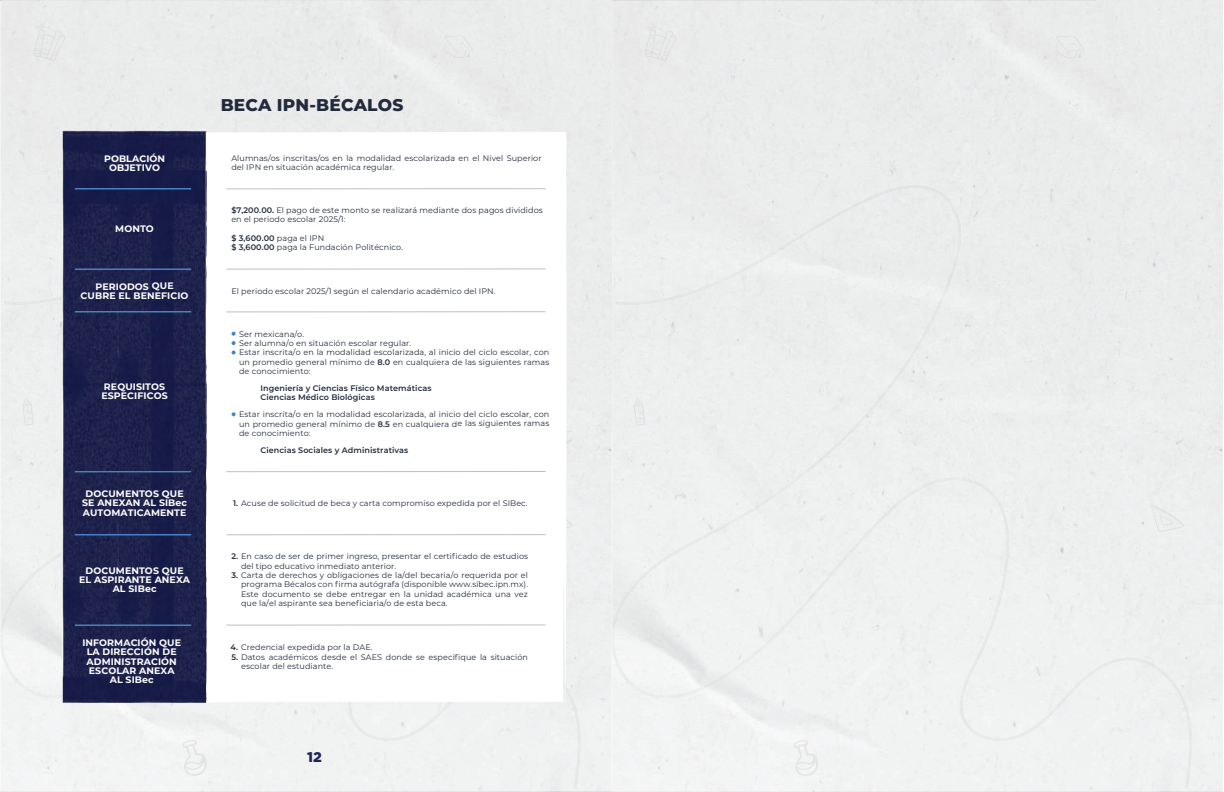
<style>
.page{position:relative;width:1224px;height:792px;background:#fff}
.page>*{position:absolute;margin:0;border:0;box-sizing:border-box;transform-origin:0 0}
.t1{font:800 17px "Montserrat";letter-spacing:.01em;color:#222a3c}
.t2{font:900 14px "Gotham";color:#21265a}
.t3{font:700 9.4px/9.4px "Montserrat";letter-spacing:.01em;color:#fff;text-align:center}
.t4{font:8px/9.4px "Montserrat";letter-spacing:.01em;color:#222a3c}
.t5{font:600 8px/9.4px "Montserrat";letter-spacing:.01em;color:#222a3c}
.s1{font-weight:600}
</style>
<div class="page">
<img style="left:794px;top:740px;width:25px;height:36px">
<img style="left:644px;top:29px;width:33px;height:33px">
<svg style="left:656px;top:41px;width:4px;height:4px"></svg>
<img style="left:1150px;top:504px;width:35px;height:28px">
<img style="left:1159px;top:515px;width:15px;height:11px">
<img style="left:1055px;top:35px;width:30px;height:23px">
<img style="left:985px;top:575px;width:13px;height:60px">
<img style="left:964px;top:643px;width:1px;height:37px">
<img style="left:943px;top:220px;width:1px;height:69px">
<img style="left:922px;top:296px;width:1px;height:37px">
<img style="left:901px;top:338px;width:1px;height:29px">
<img style="left:697px;top:504px;width:60px;height:1px">
<div style="left:1175px;top:683px;width:21px;height:106px;background:#eef0f0"></div>
<img style="left:1154px;top:664px;width:21px;height:25px">
<div style="left:1077px;top:657px;width:77px;height:26px;background:#f0f1f1"></div>
<img style="left:1043px;top:683px;width:40px;height:36px">
<div style="left:962px;top:718px;width:87px;height:23px;background:#f1f2f2"></div>
<img style="left:998px;top:505px;width:13px;height:71px">
<div style="left:893px;top:477px;width:109px;height:28px;background:#edefef"></div>
<img style="left:986px;top:576px;width:20px;height:69px">
<div style="left:965px;top:635px;width:21px;height:84px;background:#f0f1f1"></div>
<div style="left:944px;top:194px;width:18px;height:104px;background:#eaecec"></div>
<img style="left:957px;top:680px;width:8px;height:39px">
<div style="left:824px;top:185px;width:120px;height:35px;background:#ebecec"></div>
<img style="left:923px;top:289px;width:21px;height:51px">
<img style="left:902px;top:333px;width:21px;height:40px">
<div style="left:860px;top:367px;width:42px;height:58px;background:#edeeee"></div>
<img style="left:858px;top:505px;width:41px;height:36px">
<img style="left:827px;top:540px;width:37px;height:36px">
<img style="left:839px;top:419px;width:21px;height:27px">
<div style="left:765px;top:220px;width:67px;height:36px;background:#ebecec"></div>
<img style="left:807px;top:440px;width:32px;height:29px">
<img style="left:796px;top:576px;width:36px;height:36px">
<div style="left:757px;top:469px;width:56px;height:36px;background:#edeeee"></div>
<img style="left:760px;top:612px;width:41px;height:36px">
<div style="left:689px;top:256px;width:84px;height:36px;background:#edeeee"></div>
<div style="left:693px;top:505px;width:71px;height:36px;background:#f0f1f1"></div>
<div style="left:709px;top:647px;width:57px;height:36px;background:#f0f2f2"></div>
<div style="left:641px;top:540px;width:60px;height:36px;background:#f0f1f1"></div>
<img style="left:612px;top:647px;width:21px;height:36px">
<img style="left:612px;top:612px;width:8px;height:36px">
<img style="left:634px;top:399px;width:11px;height:27px">
<img style="left:182px;top:740px;width:25px;height:36px">
<img style="left:33px;top:29px;width:33px;height:33px">
<svg style="left:44px;top:41px;width:5px;height:3px"></svg>
<img style="left:567px;top:504px;width:6px;height:28px">
<img style="left:444px;top:35px;width:29px;height:23px">
<img style="left:562px;top:703px;width:1px;height:84px">
<svg style="left:0;top:625px;width:1px;height:23px"></svg>
<div style="left:563px;top:682px;width:21px;height:107px;background:#eef0f0"></div>
<div style="left:350px;top:718px;width:88px;height:23px;background:#f1f2f2"></div>
<img style="left:346px;top:703px;width:8px;height:15px">
<img style="left:5px;top:576px;width:30px;height:36px">
<img style="left:1px;top:647px;width:20px;height:36px">
<img style="left:1px;top:611px;width:8px;height:36px">
<img style="left:22px;top:399px;width:12px;height:27px">
<svg style="left:207px;top:132px;width:360px;height:571px"></svg>
<img style="left:62px;top:131px;width:145px;height:572px">
<img style="left:205px;top:132px;width:2px;height:571px">
<hr style="left:226px;top:188px;width:320px;height:1px;background:#bdc0c1">
<svg style="left:231px;top:331px;width:5px;height:24px"></svg>
<svg style="left:231px;top:412px;width:5px;height:5px"></svg>
<hr style="left:75px;top:188px;width:116px;height:2px;background:#4583c4">
<hr style="left:75px;top:472px;width:116px;height:1px;background:#4583c4">
<hr style="left:75px;top:471px;width:116px;height:1px;background:#4583c4">
<hr style="left:226px;top:268px;width:320px;height:2px;background:#bdc0c1">
<hr style="left:226px;top:311px;width:320px;height:1px;background:#bdc0c1">
<hr style="left:75px;top:268px;width:116px;height:2px;background:#4583c4">
<hr style="left:75px;top:311px;width:116px;height:2px;background:#4583c4">
<hr style="left:226px;top:471px;width:320px;height:1px;background:#bdc0c1">
<hr style="left:75px;top:534px;width:116px;height:2px;background:#4583c4">
<hr style="left:226px;top:534px;width:320px;height:1px;background:#bdc0c1">
<hr style="left:75px;top:624px;width:116px;height:2px;background:#4583c4">
<hr style="left:226px;top:624px;width:320px;height:2px;background:#bdc0c1">
<p class="t3" style="left:104px;top:153px;width:63px">POBLACIÓN<br>OBJETIVO</p>
<p class="t3" style="left:115px;top:223px;width:40px">MONTO</p>
<h1 class="t1" style="left:221px;top:93px;width:184px">BECA IPN-BÉCALOS</h1>
<p class="t4" style="left:231px;top:153px;width:312px">Alumnas/os inscritas/os en la modalidad escolarizada en el Nivel Superior del IPN en situación académica regular.</p>
<p class="t4" style="left:231px;top:205px;width:313px"><span class="s1">$7,200.00.</span> El pago de este monto se realizará mediante dos pagos divididos en el periodo escolar 2025/1:</p>
<p class="t4" style="left:231px;top:233px;width:173px"><span class="s1">$ 3,600.00</span> paga el IPN<br><span class="s1">$ 3,600.00</span> paga la Fundación Politécnico.</p>
<p class="t3" style="left:81px;top:281px;width:109px">PERIODOS QUE<br>CUBRE EL BENEFICIO</p>
<p class="t4" style="left:231px;top:286px;width:266px">El periodo escolar 2025/1 según el calendario académico del IPN.</p>
<p class="t3" style="left:101px;top:381px;width:68px;text-align:left">REQUISITOS<br>ESPECIFICOS</p>
<p class="t3" style="left:82px;top:488px;width:107px">DOCUMENTOS QUE<br>SE ANEXAN AL SIBec<br>AUTOMATICAMENTE</p>
<p class="t3" style="left:79px;top:565px;width:112px">DOCUMENTOS QUE<br>EL ASPIRANTE ANEXA<br>AL SIBec</p>
<p class="t3" style="left:82px;top:637px;width:100px">INFORMACIÓN QUE<br>LA DIRECCIÓN DE<br>ADMINISTRACIÓN<br>ESCOLAR ANEXA<br>AL SIBec</p>
<p class="t4" style="left:239px;top:329px;width:312px">Ser mexicana/o.<br>Ser alumna/o en situación escolar regular.<br>Estar inscrita/o en la modalidad escolarizada, al inicio del ciclo escolar, con un promedio general mínimo de <span class="s1">8.0</span> en cualquiera de las siguientes ramas de conocimiento:</p>
<p class="t4" style="left:239px;top:409px;width:312px;text-align:justify">Estar inscrita/o en la modalidad escolarizada, al inicio del ciclo escolar, con un promedio general mínimo de <span class="s1">8.5</span> en cualquiera de las siguientes ramas de conocimiento:</p>
<p class="t5" style="left:260px;top:383px;width:173px">Ingeniería y Ciencias Físico Matemáticas<br>Ciencias Médico Biológicas</p>
<p class="t5" style="left:261px;top:445px;width:149px">Ciencias Sociales y Administrativas</p>
<p class="t4" style="left:233px;top:498px;width:296px"><span class="s1">1.</span> Acuse de solicitud de beca y carta compromiso expedida por el SIBec.</p>
<p class="t4" style="left:231px;top:551px;width:298px"><span class="s1">2.</span> En caso de ser de primer ingreso, presentar el certificado de estudios</p>
<p class="t4" style="left:231px;top:570px;width:298px"><span class="s1">3.</span> Carta de derechos y obligaciones de la/del becaria/o requerida por el</p>
<p class="t4" style="left:241px;top:561px;width:157px">del tipo educativo inmediato anterior.</p>
<p class="t4" style="left:241px;top:580px;width:289px;text-align:justify">programa Bécalos con firma autógrafa (disponible www.sibec.ipn.mx).<br>Este documento se debe entregar en la unidad académica una vez que la/el aspirante sea beneficiaria/o de esta beca.</p>
<p class="t4" style="left:231px;top:643px;width:144px"><span class="s1">4.</span> Credencial expedida por la DAE.</p>
<p class="t4" style="left:241px;top:652px;width:289px;text-indent:-10px"><span class="s1">5.</span> Datos académicos desde el SAES donde se especifique la situación escolar del estudiante.</p>
<h2 class="t2" style="left:299px;top:749px;width:25px">1212</h2>
</div>
